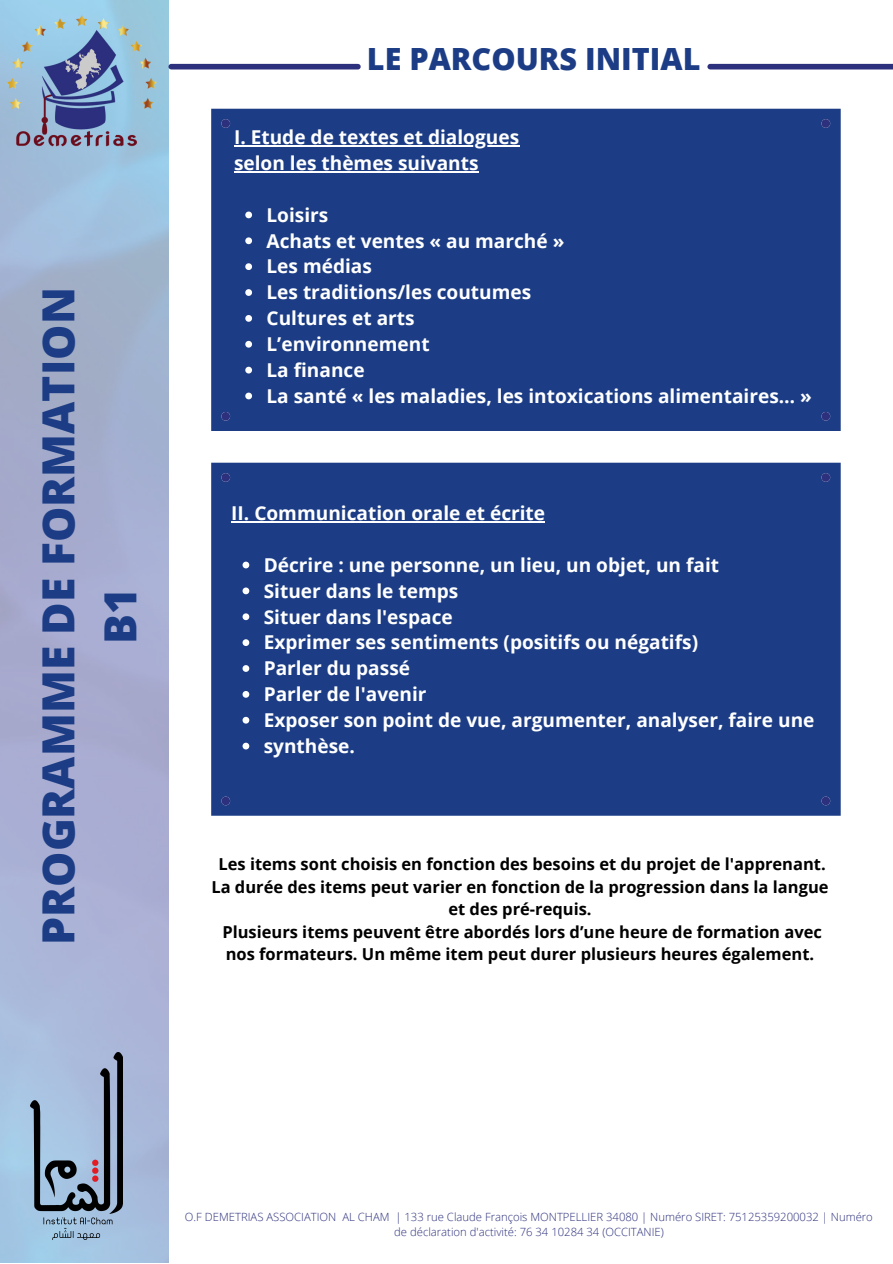
<style>
.page{position:relative;width:893px;height:1264px;background:#fff}
.page>*{position:absolute;margin:0;border:0;box-sizing:border-box;transform-origin:0 0}
.t1{font:800 44.4px "Open Sans";color:#1c3d85}
.t2{font:800 30.6px "Open Sans";color:#1c3d85}
.t3{font:700 19.05px "Open Sans";color:#fff}
.t4{font:700 16.5px/22.5px "Open Sans";color:#000;text-align:center}
.t5{font:300 11.25px/15px "Open Sans";color:#2c307d;text-align:center}
</style>
<div class="page">
<img style="left:0;top:0;width:168px;height:1262px">
<img style="left:0;top:15px;width:156px;height:148px">
<img style="left:31px;top:1052px;width:92px;height:186px">
<div style="left:171px;top:64px;width:187px;height:5px;background:#2c307d"></div>
<div style="left:710px;top:64px;width:182px;height:5px;background:#2c307d"></div>
<div style="left:211px;top:109px;width:629px;height:322px;background:#1c3d85"></div>
<div style="left:221px;top:119px;width:9px;height:9px;background:#2c307d;border-radius:50%"></div>
<div style="left:821px;top:119px;width:9px;height:9px;background:#2c307d;border-radius:50%"></div>
<div style="left:821px;top:412px;width:9px;height:8px;background:#2c307d;border-radius:50%"></div>
<div style="left:221px;top:412px;width:9px;height:8px;background:#2c307d;border-radius:50%"></div>
<svg style="left:245px;top:211px;width:7px;height:7px"></svg>
<svg style="left:245px;top:237px;width:7px;height:7px"></svg>
<svg style="left:245px;top:263px;width:7px;height:7px"></svg>
<svg style="left:245px;top:289px;width:7px;height:7px"></svg>
<svg style="left:245px;top:315px;width:7px;height:7px"></svg>
<svg style="left:245px;top:341px;width:7px;height:6px"></svg>
<svg style="left:245px;top:367px;width:7px;height:6px"></svg>
<svg style="left:245px;top:392px;width:7px;height:7px"></svg>
<hr style="left:234px;top:145px;width:285px;height:1px;background:#fff">
<hr style="left:234px;top:171px;width:244px;height:1px;background:#fff">
<div style="left:211px;top:462px;width:629px;height:353px;background:#1c3d85"></div>
<div style="left:221px;top:473px;width:9px;height:9px;background:#2c307d;border-radius:50%"></div>
<div style="left:821px;top:473px;width:9px;height:9px;background:#2c307d;border-radius:50%"></div>
<div style="left:821px;top:796px;width:9px;height:9px;background:#2c307d;border-radius:50%"></div>
<div style="left:221px;top:796px;width:9px;height:9px;background:#2c307d;border-radius:50%"></div>
<svg style="left:242px;top:561px;width:7px;height:7px"></svg>
<svg style="left:242px;top:587px;width:7px;height:7px"></svg>
<svg style="left:242px;top:613px;width:7px;height:7px"></svg>
<svg style="left:242px;top:639px;width:7px;height:7px"></svg>
<svg style="left:242px;top:665px;width:7px;height:7px"></svg>
<svg style="left:242px;top:691px;width:7px;height:6px"></svg>
<svg style="left:242px;top:717px;width:7px;height:6px"></svg>
<svg style="left:242px;top:742px;width:7px;height:7px"></svg>
<hr style="left:231px;top:521px;width:314px;height:1px;background:#fff">
<p class="t1" style="left:27px;top:945px;width:659px;rotate:-90deg">PROGRAMME DE FORMATION</p>
<p class="t1" style="left:89px;top:644px;width:57px;rotate:-90deg">B1</p>
<p class="t2" style="left:367px;top:37px;width:335px">LE PARCOURS INITIAL</p>
<p class="t3" style="left:234px;top:124px;width:286px">I. Etude de textes et dialogues</p>
<p class="t3" style="left:234px;top:150px;width:246px">selon les thèmes suivants</p>
<p class="t3" style="left:266px;top:201px;width:63px">Loisirs</p>
<p class="t3" style="left:266px;top:227px;width:299px">Achats et ventes « au marché »</p>
<p class="t3" style="left:266px;top:253px;width:107px">Les médias</p>
<p class="t3" style="left:266px;top:279px;width:266px">Les traditions/les coutumes</p>
<p class="t3" style="left:266px;top:305px;width:150px">Cultures et arts</p>
<p class="t3" style="left:266px;top:330px;width:165px">L’environnement</p>
<p class="t3" style="left:266px;top:356px;width:100px">La finance</p>
<p class="t3" style="left:266px;top:382px;width:546px">La santé « les maladies, les intoxications alimentaires… »</p>
<p class="t3" style="left:231px;top:499px;width:315px">II. Communication orale et écrite</p>
<p class="t3" style="left:264px;top:551px;width:457px">Décrire : une personne, un lieu, un objet, un fait</p>
<p class="t3" style="left:264px;top:577px;width:196px">Situer dans le temps</p>
<p class="t3" style="left:264px;top:603px;width:190px">Situer dans l'espace</p>
<p class="t3" style="left:264px;top:629px;width:436px">Exprimer ses sentiments (positifs ou négatifs)</p>
<p class="t3" style="left:264px;top:655px;width:148px">Parler du passé</p>
<p class="t3" style="left:264px;top:680px;width:164px">Parler de l'avenir</p>
<p class="t3" style="left:264px;top:706px;width:552px">Exposer son point de vue, argumenter, analyser, faire une</p>
<p class="t3" style="left:264px;top:732px;width:93px">synthèse.</p>
<p class="t4" style="left:211px;top:852px;width:618px">Les items sont choisis en fonction des besoins et du projet de l'apprenant.<br>La durée des items peut varier en fonction de la progression dans la langue et des pré-requis.</p>
<p class="t4" style="left:222px;top:920px;width:601px;text-align:left">Plusieurs items peuvent être abordés lors d’une heure de formation avec nos formateurs. Un même item peut durer plusieurs heures également.</p>
<p class="t5" style="left:185px;top:1208px;width:689px">O.F DEMETRIAS ASSOCIATION AL CHAM | 133 rue Claude François MONTPELLIER 34080 | Numéro SIRET: 75125359200032 | Numéro de déclaration d'activité: 76 34 10284 34 (OCCITANIE)</p>
</div>
